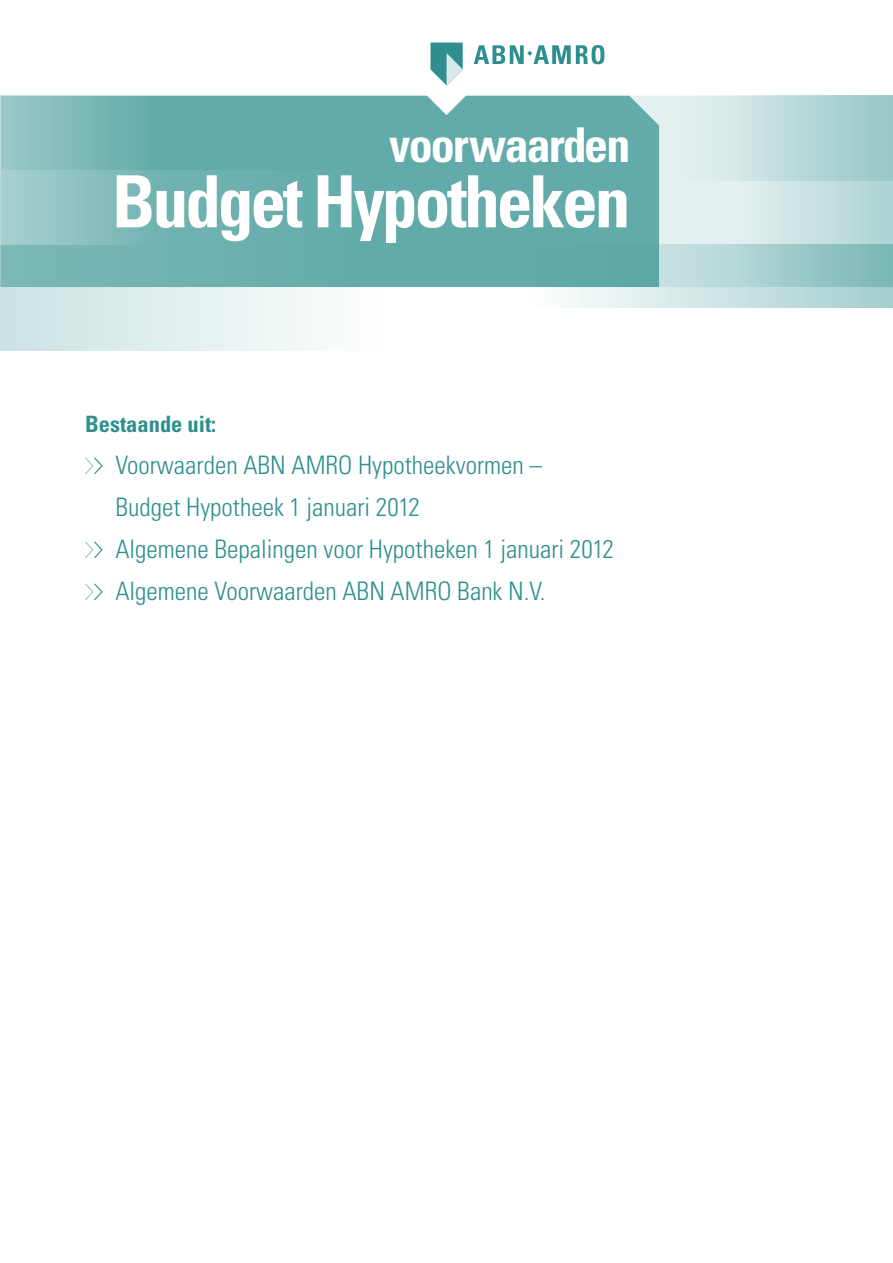
<style>
.page{position:relative;width:893px;height:1263px;background:#fff}
.page>*{position:absolute;margin:0;border:0;box-sizing:border-box;transform-origin:0 0}
.t1{font:700 condensed 72px "Univers LT Std";letter-spacing:-.04em;color:#fff}
.t2{font:700 condensed 48px "Univers LT Std";letter-spacing:-.04em;color:#fff}
.t3{font:300 condensed 25.5px/42px "Univers LT Std";color:#2e8f8e}
.t4{font:700 condensed 22.5px "Univers LT Std";color:#2e8f8e}
</style>
<div class="page">
<div style="left:659px;top:181px;width:43px;height:63px;background:#e4f0f0"></div>
<div style="left:191px;top:96px;width:468px;height:148px;background:#62abaa"></div>
<svg style="left:0;top:170px;width:468px;height:181px"></svg>
<div style="left:0;top:96px;width:191px;height:148px;background:linear-gradient(to right,#a1cccc,#61aaa9)"></div>
<div style="left:702px;top:96px;width:191px;height:191px;background:linear-gradient(to right,#ecf4f4,#aed3d3)"></div>
<svg style="left:446px;top:244px;width:447px;height:64px;background:#9fcbcb"></svg>
<svg style="left:628px;top:96px;width:265px;height:85px;background:#b8d8d8"></svg>
<svg style="left:85px;top:457px;width:18px;height:17px"></svg>
<svg style="left:85px;top:541px;width:18px;height:17px"></svg>
<svg style="left:85px;top:583px;width:18px;height:17px"></svg>
<svg style="left:416px;top:43px;width:188px;height:72px"></svg>
<h2 class="t2" style="left:389px;top:116px;width:243px">voorwaarden</h2>
<h1 class="t1" style="left:112px;top:158px;width:520px">Budget Hypotheken</h1>
<p class="t4" style="left:85px;top:410px;width:133px">Bestaande uit:</p>
<p class="t3" style="left:115px;top:444px;width:500px">Voorwaarden ABN AMRO Hypotheekvormen –<br>Budget Hypotheek 1 januari 2012<br>Algemene Bepalingen voor Hypotheken 1 januari 2012<br>Algemene Voorwaarden ABN AMRO Bank N.V.</p>
</div>
